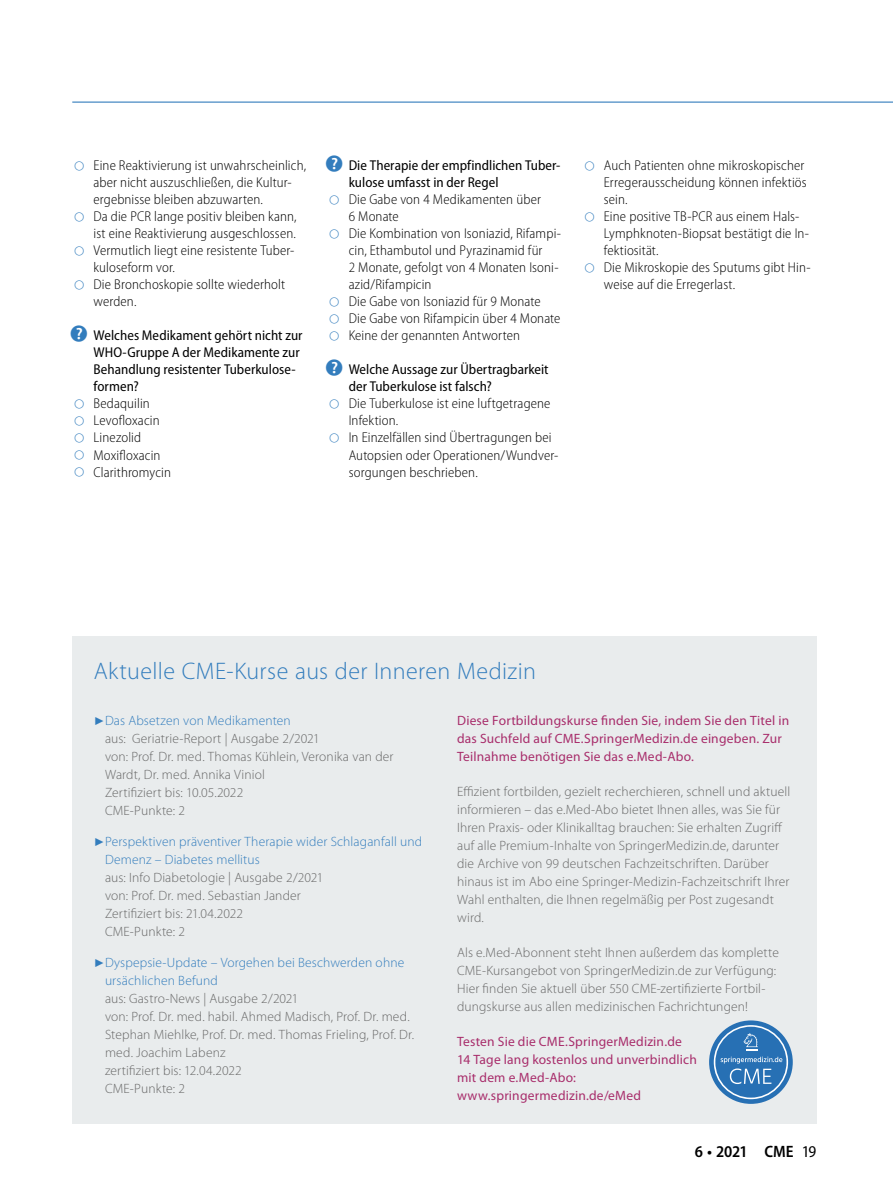
<style>
.page{position:relative;width:893px;height:1187px;background:#fff}
.page>*{position:absolute;margin:0;border:0;box-sizing:border-box;transform-origin:0 0}
.t1{font:300 24px "Myriad Pro";letter-spacing:.015em;color:#337dbd}
.t2{font:600 semi-condensed 16.5px "Myriad Pro";letter-spacing:-.01em;color:#000}
.t3{font:300 semi-condensed 14.25px/17px "Myriad Pro";letter-spacing:.01em;color:#000}
.t4{font:semi-condensed 14.25px/17px "Myriad Pro";letter-spacing:.005em;color:#000}
.t5{font:300 13.5px/18px "Myriad Pro";letter-spacing:.01em;color:#676767}
.t6{font:13.5px/18px "Myriad Pro";letter-spacing:.015em;color:#a82d6b}
.s1{font-family:"Arial Unicode MS";font-weight:400;font-stretch:normal;font-size:16.2px;color:#337dbd}
.s2{font-family:"S Buttons";font-weight:400;color:#337dbd}
.s3{color:#337dbd}
.s4{font-weight:400}
</style>
<div class="page">
<hr style="left:72px;top:101px;width:821px;height:2px;background:#337dbd">
<div style="left:72px;top:636px;width:744px;height:487px;background:#e9eced"></div>
<div style="left:709px;top:1020px;width:84px;height:83px;background:#2770b4;border-radius:50%"></div>
<svg style="left:714px;top:1025px;width:74px;height:74px"></svg>
<p class="t3" style="left:94px;top:157px;width:214px;text-indent:-19px"><span class="s1">◯</span> Eine Reaktivierung ist unwahrscheinlich, aber nicht auszuschließen, die Kultur&shy;ergebnisse bleiben abzuwarten.</p>
<p class="t3" style="left:74px;top:208px;width:224px;text-align:right"><span class="s1">◯</span> Da die PCR lange positiv bleiben kann, ist eine Reaktivierung ausgeschlossen.</p>
<p class="t3" style="left:94px;top:242px;width:202px;text-indent:-19px"><span class="s1">◯</span> Vermutlich liegt eine resistente Tuber&shy;kuloseform vor.</p>
<p class="t3" style="left:94px;top:276px;width:193px;text-indent:-19px"><span class="s1">◯</span> Die Bronchoskopie sollte wiederholt werden.</p>
<p class="t4" style="left:94px;top:327px;width:211px;text-indent:-21px"><sup>?</sup> Welches Medikament gehört nicht zur<br>WHO-Gruppe A der Medikamente zur<br>Behandlung resistenter Tuberkulose&shy;formen?</p>
<p class="t3" style="left:74px;top:395px;width:77px"><span class="s1">◯</span> Bedaquilin</p>
<p class="t3" style="left:74px;top:412px;width:87px"><span class="s1">◯</span> Levofloxacin</p>
<p class="t3" style="left:74px;top:429px;width:68px"><span class="s1">◯</span> Linezolid</p>
<p class="t3" style="left:74px;top:446px;width:88px"><span class="s1">◯</span> Moxifloxacin</p>
<p class="t3" style="left:74px;top:463px;width:98px"><span class="s1">◯</span> Clarithromycin</p>
<p class="t4" style="left:349px;top:157px;width:213px;text-indent:-21px"><sup>?</sup> Die Therapie der empfindlichen Tuber&shy;kulose umfasst in der Regel</p>
<p class="t3" style="left:349px;top:191px;width:194px;text-indent:-19px"><span class="s1">◯</span> Die Gabe von 4 Medikamenten über<br>6 Monate</p>
<p class="t3" style="left:349px;top:225px;width:214px;text-indent:-19px"><span class="s1">◯</span> Die Kombination von Isoniazid, Rifampi&shy;cin, Ethambutol und Pyrazinamid für<br>2 Monate, gefolgt von 4 Monaten Isoni&shy;azid/Rifampicin</p>
<p class="t3" style="left:330px;top:293px;width:213px"><span class="s1">◯</span> Die Gabe von Isoniazid für 9 Monate</p>
<p class="t3" style="left:330px;top:310px;width:232px"><span class="s1">◯</span> Die Gabe von Rifampicin über 4 Monate</p>
<p class="t3" style="left:330px;top:327px;width:192px"><span class="s1">◯</span> Keine der genannten Antworten</p>
<p class="t4" style="left:349px;top:361px;width:202px;text-indent:-21px"><sup>?</sup> Welche Aussage zur Übertragbarkeit der Tuberkulose ist falsch?</p>
<p class="t3" style="left:349px;top:395px;width:203px;text-indent:-19px"><span class="s1">◯</span> Die Tuberkulose ist eine luftgetragene<br>Infektion.</p>
<p class="t3" style="left:349px;top:429px;width:211px;text-indent:-19px"><span class="s1">◯</span> In Einzelfällen sind Übertragungen bei<br>Autopsien oder Operationen/Wundver&shy;sorgungen beschrieben.</p>
<p class="t3" style="left:604px;top:157px;width:204px;text-indent:-19px"><span class="s1">◯</span> Auch Patienten ohne mikroskopischer<br>Erregerausscheidung können infektiös sein.</p>
<p class="t3" style="left:604px;top:208px;width:207px;text-indent:-19px"><span class="s1">◯</span> Eine positive TB-PCR aus einem Hals-<br>Lymphknoten-Biopsat bestätigt die In&shy;fektiosität.</p>
<p class="t3" style="left:604px;top:259px;width:208px;text-indent:-19px"><span class="s1">◯</span> Die Mikroskopie des Sputums gibt Hin&shy;weise auf die Erregerlast.</p>
<p class="t1" style="left:94px;top:658px;width:444px">Aktuelle CME-Kurse aus der Inneren Medizin</p>
<p class="t5" style="left:105px;top:711px;width:290px;text-indent:-11px"><span class="s2">7</span> <span class="s3">Das Absetzen von Medikamenten<br></span>aus: Geriatrie-Report | Ausgabe 2/2021<br>von: Prof. Dr. med. Thomas Kühlein, Veronika van der Wardt, Dr. med. Annika Viniol<br>Zertifiziert bis: 10.05.2022<br>CME-Punkte: 2</p>
<p class="t5" style="left:105px;top:832px;width:319px;text-indent:-11px"><span class="s2">7</span> <span class="s3">Perspektiven präventiver Therapie wider Schlaganfall und Demenz – Diabetes mellitus<br></span>aus: Info Diabetologie | Ausgabe 2/2021<br>von: Prof. Dr. med. Sebastian Jander<br>Zertifiziert bis: 21.04.2022<br>CME-Punkte: 2</p>
<p class="t5" style="left:105px;top:953px;width:311px;text-indent:-11px"><span class="s2">7</span> <span class="s3">Dyspepsie-Update – Vorgehen bei Beschwerden ohne ursächlichen Befund<br></span>aus: Gastro-News | Ausgabe 2/2021<br>von: Prof. Dr. med. habil. Ahmed Madisch, Prof. Dr. med.<br>Stephan Miehlke, Prof. Dr. med. Thomas Frieling, Prof. Dr. med. Joachim Labenz<br>zertifiziert bis: 12.04.2022<br>CME-Punkte: 2</p>
<p class="t6" style="left:457px;top:711px;width:334px">Diese Fortbildungskurse finden Sie, indem Sie den Titel in das Suchfeld auf CME.SpringerMedizin.de eingeben. Zur<br>Teilnahme benötigen Sie das e.Med-Abo.</p>
<p class="t5" style="left:457px;top:782px;width:335px">Effizient fortbilden, gezielt recherchieren, schnell und aktuell informieren – das e.Med-Abo bietet Ihnen alles, was Sie für Ihren Praxis- oder Klinikalltag brauchen: Sie erhalten Zugriff auf alle Premium-Inhalte von SpringerMedizin.de, darunter die Archive von 99 deutschen Fachzeitschriften. Darüber hinaus ist im Abo eine Springer-Medizin-Fachzeitschrift Ihrer Wahl enthalten, die Ihnen regelmäßig per Post zugesandt wird.</p>
<p class="t5" style="left:457px;top:943px;width:323px">Als e.Med-Abonnent steht Ihnen außerdem das komplette CME-Kursangebot von SpringerMedizin.de zur Verfügung:<br>Hier finden Sie aktuell über 550 CME-zertifizierte Fortbil&shy;dungskurse aus allen medizinischen Fachrichtungen!</p>
<p class="t6" style="left:457px;top:1032px;width:241px">Testen Sie die CME.SpringerMedizin.de 14 Tage lang kostenlos und unverbindlich mit dem e.Med-Abo: www.springermedizin.de/eMed</p>
<p class="t2" style="left:695px;top:1142px;width:123px">6 • 2021 CME <span class="s4">19</span></p>
</div>
